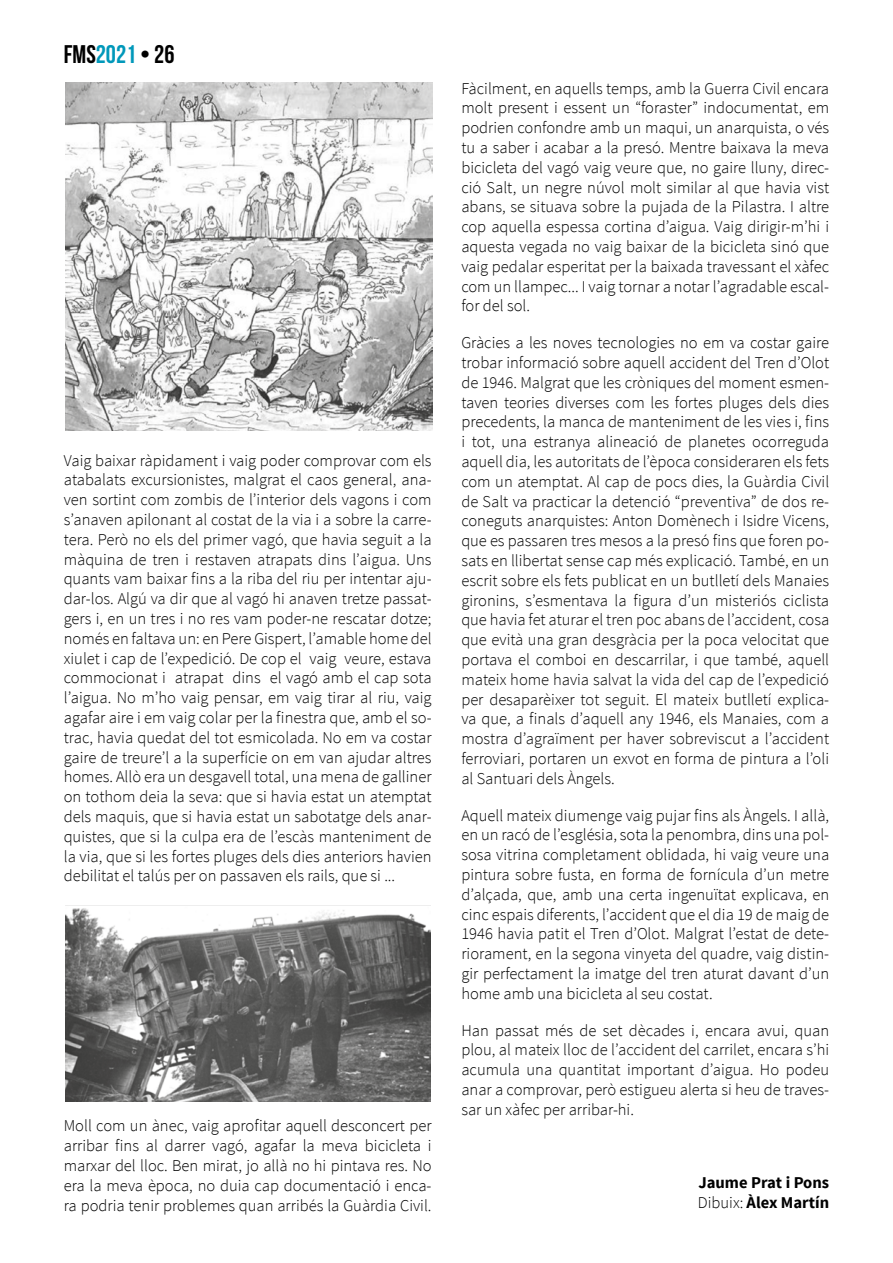
<style>
.page{position:relative;width:893px;height:1263px;background:#fff}
.page>*{position:absolute;margin:0;border:0;box-sizing:border-box;transform-origin:0 0}
.t1{font:25.5px "Bebas Neue";color:#000}
.t2{font:300 16.5px/19.8px "Source Sans Pro";color:#000;text-align:justify}
.t3{font:700 16.5px/19.8px "Source Sans Pro";color:#000}
.s1{color:#0198ba}
.s2{font-weight:300}
</style>
<div class="page">
<img style="left:65px;top:82px;width:368px;height:348px">
<img style="left:65px;top:905px;width:365px;height:196px">
<h1 class="t1" style="left:64px;top:41px;width:112px">FMS<span class="s1">2021</span> • 26</h1>
<p class="t2" style="left:64px;top:450px;width:369px">Vaig baixar ràpidament i vaig poder comprovar com els atabalats excursionistes, malgrat el caos general, ana&shy;ven sortint com zombis de l’interior dels vagons i com s’anaven apilonant al costat de la via i a sobre la carre&shy;tera. Però no els del primer vagó, que havia seguit a la màquina de tren i restaven atrapats dins l’aigua. Uns quants vam baixar fins a la riba del riu per intentar aju&shy;dar-los. Algú va dir que al vagó hi anaven tretze passat&shy;gers i, en un tres i no res vam poder-ne rescatar dotze; només en faltava un: en Pere Gispert, l’amable home del xiulet i cap de l’expedició. De cop el vaig veure, estava commocionat i atrapat dins el vagó amb el cap sota l’aigua. No m’ho vaig pensar, em vaig tirar al riu, vaig agafar aire i em vaig colar per la finestra que, amb el so&shy;trac, havia quedat del tot esmicolada. No em va costar gaire de treure’l a la superfície on em van ajudar altres homes. Allò era un desgavell total, una mena de galliner on tothom deia la seva: que si havia estat un atemptat dels maquis, que si havia estat un sabotatge dels anar&shy;quistes, que si la culpa era de l’escàs manteniment de la via, que si les fortes pluges dels dies anteriors havien debilitat el talús per on passaven els rails, que si ...</p>
<p class="t2" style="left:64px;top:1116px;width:369px">Moll com un ànec, vaig aprofitar aquell desconcert per arribar fins al darrer vagó, agafar la meva bicicleta i marxar del lloc. Ben mirat, jo allà no hi pintava res. No era la meva època, no duia cap documentació i enca&shy;ra podria tenir problemes quan arribés la Guàrdia Civil.</p>
<p class="t2" style="left:461px;top:78px;width:369px">Fàcilment, en aquells temps, amb la Guerra Civil encara molt present i essent un “foraster” indocumentat, em podrien confondre amb un maqui, un anarquista, o vés tu a saber i acabar a la presó. Mentre baixava la meva bicicleta del vagó vaig veure que, no gaire lluny, direc&shy;ció Salt, un negre núvol molt similar al que havia vist abans, se situava sobre la pujada de la Pilastra. I altre cop aquella espessa cortina d’aigua. Vaig dirigir-m’hi i aquesta vegada no vaig baixar de la bicicleta sinó que vaig pedalar esperitat per la baixada travessant el xàfec com un llampec... I vaig tornar a notar l’agradable escal&shy;for del sol.</p>
<p class="t2" style="left:461px;top:333px;width:369px">Gràcies a les noves tecnologies no em va costar gaire trobar informació sobre aquell accident del Tren d’Olot de 1946. Malgrat que les cròniques del moment esmen&shy;taven teories diverses com les fortes pluges dels dies precedents, la manca de manteniment de les vies i, fins i tot, una estranya alineació de planetes ocorreguda aquell dia, les autoritats de l’època consideraren els fets com un atemptat. Al cap de pocs dies, la Guàrdia Civil de Salt va practicar la detenció “preventiva” de dos re&shy;coneguts anarquistes: Anton Domènech i Isidre Vicens, que es passaren tres mesos a la presó fins que foren po&shy;sats en llibertat sense cap més explicació. També, en un escrit sobre els fets publicat en un butlletí dels Manaies gironins, s’esmentava la figura d’un misteriós ciclista que havia fet aturar el tren poc abans de l’accident, cosa que evità una gran desgràcia per la poca velocitat que portava el comboi en descarrilar, i que també, aquell mateix home havia salvat la vida del cap de l’expedició per desaparèixer tot seguit. El mateix butlletí explica&shy;va que, a finals d’aquell any 1946, els Manaies, com a mostra d’agraïment per haver sobreviscut a l’accident ferroviari, portaren un exvot en forma de pintura a l’oli al Santuari dels Àngels.</p>
<p class="t2" style="left:461px;top:805px;width:369px">Aquell mateix diumenge vaig pujar fins als Àngels. I allà, en un racó de l’església, sota la penombra, dins una pol&shy;sosa vitrina completament oblidada, hi vaig veure una pintura sobre fusta, en forma de fornícula d’un metre d’alçada, que, amb una certa ingenuïtat explicava, en cinc espais diferents, l’accident que el dia 19 de maig de 1946 havia patit el Tren d’Olot. Malgrat l’estat de dete&shy;riorament, en la segona vinyeta del quadre, vaig distin&shy;gir perfectament la imatge del tren aturat davant d’un home amb una bicicleta al seu costat.</p>
<p class="t2" style="left:461px;top:1020px;width:369px">Han passat més de set dècades i, encara avui, quan plou, al mateix lloc de l’accident del carrilet, encara s’hi acumula una quantitat important d’aigua. Ho podeu anar a comprovar, però estigueu alerta si heu de traves&shy;sar un xàfec per arribar-hi.</p>
<p class="t3" style="left:698px;top:1173px;width:133px">Jaume Prat i Pons<br><span class="s2">Dibuix:</span> Àlex Martín</p>
</div>
